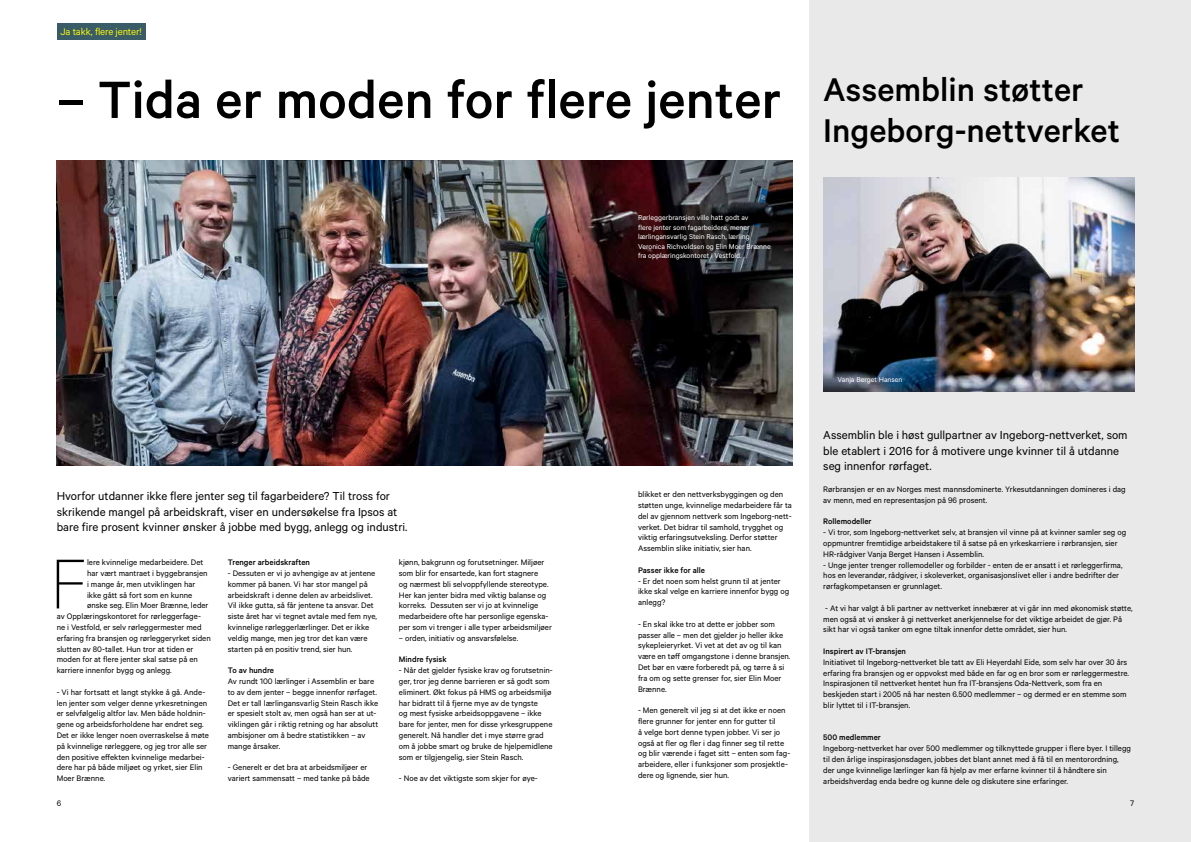
<style>
.page{position:relative;width:1191px;height:842px;background:#fff}
.page>*{position:absolute;margin:0;border:0;box-sizing:border-box;transform-origin:0 0}
.t1{font:100 79.4px "Calibre";color:#000}
.t2{font:500 59px "Calibre";color:#000}
.t3{font:500 37px/41px "Calibre";color:#000}
.t4{font:13px/15.6px "Calibre";color:#000}
.t5{font:11px "Calibre";letter-spacing:-.01em;color:#f7f410}
.t6{font:9px/10.8px "Calibre";color:#000}
.t7{font:500 9px "Calibre";color:#000}
.t8{font:8px/9.6px "Calibre";color:#fff}
</style>
<div class="page">
<div style="left:809px;top:0;width:382px;height:842px;background:#e9e9ea"></div>
<div style="left:57px;top:23px;width:89px;height:17px;background:#395c66"></div>
<img style="left:57px;top:160px;width:735px;height:306px">
<img style="left:823px;top:177px;width:311px;height:214px">
<p class="t5" style="left:60px;top:25px;width:83px">Ja takk, flere jenter!</p>
<h2 class="t2" style="left:57px;top:65px;width:726px">– Tida er moden for flere jenter</h2>
<p class="t8" style="left:638px;top:212px;width:134px">Rørleggerbransjen ville hatt godt av<br>flere jenter som fagarbeidere, mener lærlingansvarlig Stein Rasch, lærling Veronica Richvoldsen og Elin Moer Brænne fra opplæringskontoret i Vestfold.</p>
<h3 class="t3" style="left:823px;top:68px;width:298px">Assemblin støtter<br>Ingeborg-nettverket</h3>
<h3 class="t4" style="left:57px;top:488px;width:352px">Hvorfor utdanner ikke flere jenter seg til fagarbeidere? Til tross for skrikende mangel på arbeidskraft, viser en undersøkelse fra Ipsos at bare fire prosent kvinner ønsker å jobbe med bygg, anlegg og industri.</h3>
<h1 class="t1" style="left:50px;top:537px;width:38px">F</h1>
<p class="t6" style="left:87px;top:557px;width:118px">lere kvinnelige medarbeidere. Det</p>
<p class="t7" style="left:228px;top:557px;width:84px">Trenger arbeidskraften</p>
<p class="t6" style="left:228px;top:567px;width:151px">- Dessuten er vi jo avhengige av at jentene kommer på banen. Vi har stor mangel på arbeidskraft i denne delen av arbeidslivet.<br>Vil ikke gutta, så får jentene ta ansvar. Det siste året har vi tegnet avtale med fem nye, kvinnelige rørleggerlærlinger. Det er ikke veldig mange, men jeg tror det kan være starten på en positiv trend, sier hun.</p>
<p class="t7" style="left:228px;top:665px;width:48px">To av hundre</p>
<p class="t6" style="left:228px;top:675px;width:152px">Av rundt 100 lærlinger i Assemblin er bare to av dem jenter – begge innenfor rørfaget.<br>Det er tall lærlingansvarlig Stein Rasch ikke er spesielt stolt av, men også han ser at ut&shy;viklingen går i riktig retning og har absolutt ambisjoner om å bedre statistikken – av mange årsaker.</p>
<p class="t6" style="left:228px;top:762px;width:143px">- Generelt er det bra at arbeidsmiljøer er variert sammensatt – med tanke på både</p>
<p class="t6" style="left:399px;top:557px;width:154px">kjønn, bakgrunn og forutsetninger. Miljøer som blir for ensartede, kan fort stagnere<br>og nærmest bli selvoppfyllende stereotype.<br>Her kan jenter bidra med viktig balanse og korreks. Dessuten ser vi jo at kvinnelige medarbeidere ofte har personlige egenska&shy;per som vi trenger i alle typer arbeidsmiljøer</p>
<p class="t6" style="left:399px;top:632px;width:121px">– orden, initiativ og ansvarsfølelse.</p>
<p class="t7" style="left:399px;top:654px;width:49px">Mindre fysisk</p>
<p class="t6" style="left:399px;top:665px;width:155px">- Når det gjelder fysiske krav og forutsetnin&shy;ger, tror jeg denne barrieren er så godt som eliminert. Økt fokus på HMS og arbeidsmiljø har bidratt til å fjerne mye av de tyngste<br>og mest fysiske arbeidsoppgavene – ikke bare for jenter, men for disse yrkesgruppene generelt. Nå handler det i mye større grad om å jobbe smart og bruke de hjelpemidlene som er tilgjengelig, sier Stein Rasch.</p>
<p class="t6" style="left:399px;top:773px;width:140px">- Noe av det viktigste som skjer for øye-</p>
<p class="t6" style="left:87px;top:567px;width:122px">har vært mantraet i byggebransjen</p>
<p class="t6" style="left:87px;top:578px;width:110px">i mange år, men utviklingen har</p>
<p class="t6" style="left:87px;top:589px;width:107px">ikke gått så fort som en kunne</p>
<p class="t6" style="left:87px;top:600px;width:123px">ønske seg. Elin Moer Brænne, leder</p>
<p class="t6" style="left:57px;top:611px;width:146px">av Opplæringskontoret for rørleggerfage-</p>
<p class="t6" style="left:57px;top:621px;width:146px">ne i Vestfold, er selv rørleggermester med</p>
<p class="t6" style="left:57px;top:632px;width:156px">erfaring fra bransjen og rørleggeryrket siden</p>
<p class="t6" style="left:57px;top:643px;width:138px">slutten av 80-tallet. Hun tror at tiden er</p>
<p class="t6" style="left:57px;top:654px;width:143px">moden for at flere jenter skal satse på en</p>
<p class="t6" style="left:57px;top:665px;width:117px">karriere innenfor bygg og anlegg.</p>
<p class="t6" style="left:57px;top:686px;width:154px">- Vi har fortsatt et langt stykke å gå. Ande&shy;len jenter som velger denne yrkesretningen er selvfølgelig altfor lav. Men både holdnin&shy;gene og arbeidsforholdene har endret seg.<br>Det er ikke lenger noen overraskelse å møte på kvinnelige rørleggere, og jeg tror alle ser den positive effekten kvinnelige medarbei&shy;dere har på både miljøet og yrket, sier Elin Moer Brænne.</p>
<p class="t6" style="left:638px;top:489px;width:155px">blikket er den nettverksbyggingen og den støtten unge, kvinnelige medarbeidere får ta del av gjennom nettverk som Ingeborg-nett&shy;verket. Det bidrar til samhold, trygghet og viktig erfaringsutveksling. Derfor støtter Assemblin slike initiativ, sier han.</p>
<p class="t7" style="left:638px;top:565px;width:69px">Passer ikke for alle</p>
<p class="t6" style="left:638px;top:575px;width:153px">- Er det noen som helst grunn til at jenter ikke skal velge en karriere innenfor bygg og anlegg?</p>
<p class="t6" style="left:638px;top:618px;width:154px">- En skal ikke tro at dette er jobber som passer alle – men det gjelder jo heller ikke sykepleieryrket. Vi vet at det av og til kan være en tøff omgangstone i denne bransjen.<br>Det bør en være forberedt på, og tørre å si fra om og sette grenser for, sier Elin Moer Brænne.</p>
<p class="t6" style="left:638px;top:705px;width:154px">- Men generelt vil jeg si at det ikke er noen flere grunner for jenter enn for gutter til<br>å velge bort denne typen jobber. Vi ser jo også at fler og fler i dag finner seg til rette og blir værende i faget sitt – enten som fag&shy;arbeidere, eller i funksjoner som prosjektle&shy;dere og lignende, sier hun.</p>
<p class="t8" style="left:837px;top:374px;width:66px">Vanja Berget Hansen</p>
<h3 class="t4" style="left:823px;top:427px;width:306px">Assemblin ble i høst gullpartner av Ingeborg-nettverket, som ble etablert i 2016 for å motivere unge kvinner til å utdanne seg innenfor rørfaget.</h3>
<p class="t6" style="left:823px;top:483px;width:304px">Rørbransjen er en av Norges mest mannsdominerte. Yrkesutdanningen domineres i dag av menn, med en representasjon på 96 prosent.</p>
<p class="t7" style="left:823px;top:516px;width:50px">Rollemodeller</p>
<p class="t6" style="left:823px;top:527px;width:304px">- Vi tror, som Ingeborg-nettverket selv, at bransjen vil vinne på at kvinner samler seg og oppmuntrer fremtidige arbeidstakere til å satse på en yrkeskarriere i rørbransjen, sier<br>HR-rådgiver Vanja Berget Hansen i Assemblin.</p>
<p class="t6" style="left:823px;top:559px;width:301px">- Unge jenter trenger rollemodeller og forbilder - enten de er ansatt i et rørleggerfirma, hos en leverandør, rådgiver, i skoleverket, organisasjonslivet eller i andre bedrifter der rørfagkompetansen er grunnlaget.</p>
<p class="t6" style="left:823px;top:602px;width:311px">- At vi har valgt å bli partner av nettverket innebærer at vi går inn med økonomisk støtte, men også at vi ønsker å gi nettverket anerkjennelse for det viktige arbeidet de gjør. På sikt har vi også tanker om egne tiltak innenfor dette området, sier hun.</p>
<p class="t7" style="left:823px;top:646px;width:84px">Inspirert av IT-bransjen</p>
<p class="t6" style="left:823px;top:656px;width:307px">Initiativet til Ingeborg-nettverket ble tatt av Eli Heyerdahl Eide, som selv har over 30 års erfaring fra bransjen og er oppvokst med både en far og en bror som er rørleggermestre.<br>Inspirasjonen til nettverket hentet hun fra IT-bransjens Oda-Nettverk, som fra en beskjeden start i 2005 nå har nesten 6.500 medlemmer – og dermed er en stemme som blir lyttet til i IT-bransjen.</p>
<p class="t7" style="left:823px;top:732px;width:59px">500 medlemmer</p>
<p class="t6" style="left:823px;top:743px;width:309px">Ingeborg-nettverket har over 500 medlemmer og tilknyttede grupper i flere byer. I tillegg til den årlige inspirasjonsdagen, jobbes det blant annet med å få til en mentorordning, der unge kvinnelige lærlinger kan få hjelp av mer erfarne kvinner til å håndtere sin arbeidshverdag enda bedre og kunne dele og diskutere sine erfaringer.</p>
<p class="t6" style="left:57px;top:797px;width:6px">6</p>
<p class="t6" style="left:1130px;top:797px;width:5px">7</p>
</div>
